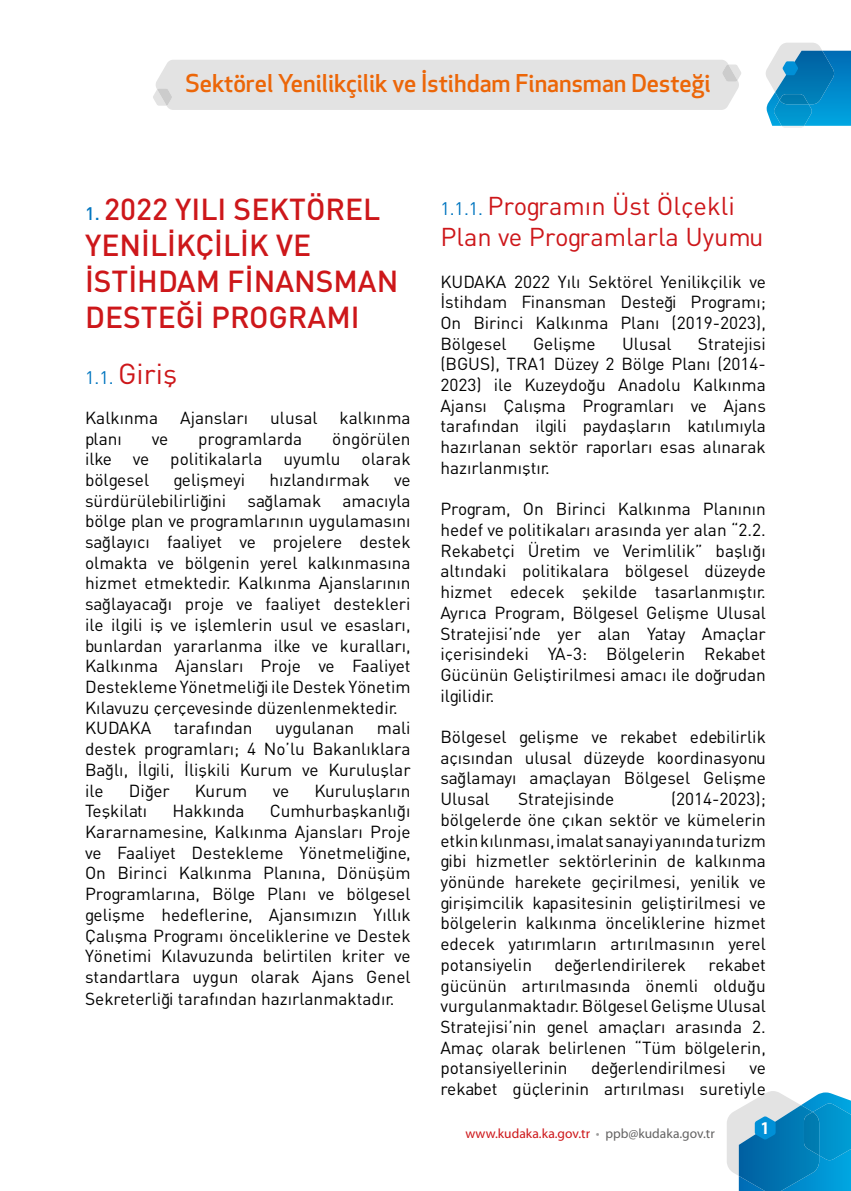
<style>
.page{position:relative;width:851px;height:1191px;background:#fff}
.page>*{position:absolute;margin:0;border:0;box-sizing:border-box;transform-origin:0 0}
.t1{font:30px/36px "DIN Medium Tr";color:#cd171a}
.t2{font:28.5px "DIN Tr";color:#cd171a}
.t3{font:25.5px/30.6px "DIN Tr";color:#cd171a}
.t4{font:500 24px "Apex New";color:#ec6608}
.t5{font:700 condensed 18px "Myriad Pro";color:#fff}
.t6{font:17.25px/20.7px "DIN Tr";color:#000;text-align:justify}
.t7{font:13.5px "Myriad Pro";color:#cd171a}
.s1{font-size:18px;color:#0075bf}
.s2{color:#9d9d9c}
.s3{color:#646363}
</style>
<div class="page">
<div style="left:153px;top:60px;width:588px;height:50px;background:#e3e3e3"></div>
<svg style="left:766px;top:43px;width:84px;height:85px;background:#3d9fce"></svg>
<svg style="left:727px;top:1091px;width:123px;height:100px;background:#43a0cc"></svg>
<h3 class="t4" style="left:185px;top:68px;width:526px">Sektörel Yenilikçilik ve İstihdam Finansman Desteği</h3>
<h1 class="t1" style="left:85px;top:190px;width:315px"><span class="s1">1.</span> 2022 YILI SEKTÖREL<br>YENİLİKÇİLİK VE<br>İSTİHDAM FİNANSMAN<br>DESTEĞİ PROGRAMI</h1>
<h2 class="t2" style="left:85px;top:356px;width:94px"><span class="s1">1.1.</span> Giriş</h2>
<p class="t6" style="left:85px;top:407px;width:74px">Kalkınma</p>
<p class="t6" style="left:180px;top:407px;width:70px">Ajansları</p>
<p class="t6" style="left:270px;top:407px;width:49px">ulusal</p>
<p class="t6" style="left:339px;top:407px;width:72px">kalkınma</p>
<p class="t6" style="left:85px;top:427px;width:38px">planı</p>
<p class="t6" style="left:152px;top:427px;width:18px">ve</p>
<p class="t6" style="left:198px;top:427px;width:106px">programlarda</p>
<p class="t6" style="left:85px;top:427px;width:327px;text-indent:247px">öngörülen ilke ve politikalarla uyumlu olarak bölgesel</p>
<p class="t6" style="left:173px;top:469px;width:73px">gelişmeyi</p>
<p class="t6" style="left:269px;top:469px;width:102px">hızlandırmak</p>
<p class="t6" style="left:85px;top:469px;width:327px;text-align:left;text-indent:309px">ve sürdürülebilirliğini sağlamak amacıyla bölge plan ve programlarının uygulamasını sağlayıcı faaliyet ve projelere destek olmakta ve bölgenin yerel kalkınmasına hizmet etmektedir. Kalkınma Ajanslarının sağlayacağı proje ve faaliyet destekleri ile ilgili iş ve işlemlerin usul ve esasları, bunlardan yararlanma ilke ve kuralları, Kalkınma Ajansları Proje ve Faaliyet Destekleme Yönetmeliği ile Destek Yönetim Kılavuzu çerçevesinde düzenlenmektedir.<br>KUDAKA</p>
<p class="t6" style="left:174px;top:717px;width:80px">tarafından</p>
<p class="t6" style="left:275px;top:717px;width:81px">uygulanan</p>
<p class="t6" style="left:85px;top:717px;width:327px;text-indent:292px">mali destek programları; 4 No’lu Bakanlıklara Bağlı, İlgili, İlişkili Kurum ve Kuruluşlar ile</p>
<p class="t6" style="left:129px;top:779px;width:42px">Diğer</p>
<p class="t6" style="left:195px;top:779px;width:54px">Kurum</p>
<p class="t6" style="left:273px;top:779px;width:18px">ve</p>
<p class="t6" style="left:314px;top:779px;width:98px">Kuruluşların</p>
<p class="t6" style="left:85px;top:800px;width:64px">Teşkilatı</p>
<p class="t6" style="left:172px;top:800px;width:74px">Hakkında</p>
<p class="t6" style="left:85px;top:800px;width:327px;text-indent:185px">Cumhurbaşkanlığı Kararnamesine, Kalkınma Ajansları Proje ve Faaliyet Destekleme Yönetmeliğine, On Birinci Kalkınma Planına, Dönüşüm Programlarına, Bölge Planı ve bölgesel gelişme hedeflerine, Ajansımızın Yıllık Çalışma Programı önceliklerine ve Destek Yönetimi Kılavuzunda belirtilen kriter ve standartlara uygun olarak Ajans Genel Sekreterliği tarafından hazırlanmaktadır.</p>
<h3 class="t3" style="left:440px;top:190px;width:324px"><span class="s1">1.1.1.</span> Programın Üst Ölçekli<br>Plan ve Programlarla Uyumu</h3>
<p class="t6" style="left:440px;top:270px;width:327px">KUDAKA 2022 Yılı Sektörel Yenilikçilik ve İstihdam Finansman Desteği Programı; On Birinci Kalkınma Planı (2019-2023), Bölgesel</p>
<p class="t6" style="left:440px;top:333px;width:327px;text-indent:257px">Stratejisi (BGUS), TRA1 Düzey 2 Bölge Planı (2014- 2023) ile Kuzeydoğu Anadolu Kalkınma Ajansı Çalışma Programları ve Ajans tarafından ilgili paydaşların katılımıyla hazırlanan sektör raporları esas alınarak hazırlanmıştır.</p>
<p class="t6" style="left:440px;top:498px;width:327px">Program, On Birinci Kalkınma Planının hedef ve politikaları arasında yer alan “2.2.<br>Rekabetçi Üretim ve Verimlilik” başlığı altındaki politikalara bölgesel düzeyde hizmet edecek şekilde tasarlanmıştır.<br>Ayrıca Program, Bölgesel Gelişme Ulusal Stratejisi’nde yer alan Yatay Amaçlar içerisindeki YA-3: Bölgelerin Rekabet Gücünün Geliştirilmesi amacı ile doğrudan ilgilidir.</p>
<p class="t6" style="left:440px;top:726px;width:327px">Bölgesel gelişme ve rekabet edebilirlik açısından ulusal düzeyde koordinasyonu sağlamayı amaçlayan Bölgesel Gelişme Ulusal</p>
<p class="t6" style="left:533px;top:333px;width:64px">Gelişme</p>
<p class="t6" style="left:622px;top:333px;width:51px">Ulusal</p>
<p class="t6" style="left:440px;top:788px;width:327px;text-indent:231px">(2014-2023); bölgelerde öne çıkan sektör ve kümelerin etkin kılınması, imalat sanayi yanında turizm gibi hizmetler sektörlerinin de kalkınma yönünde harekete geçirilmesi, yenilik ve girişimcilik kapasitesinin geliştirilmesi ve bölgelerin kalkınma önceliklerine hizmet edecek yatırımların artırılmasının yerel potansiyelin</p>
<p class="t6" style="left:518px;top:788px;width:98px">Stratejisinde</p>
<p class="t6" style="left:554px;top:954px;width:133px">değerlendirilerek</p>
<p class="t6" style="left:440px;top:954px;width:327px;text-indent:268px">rekabet gücünün artırılmasında önemli olduğu vurgulanmaktadır. Bölgesel Gelişme Ulusal Stratejisi’nin genel amaçları arasında 2.<br>Amaç olarak belirlenen “Tüm bölgelerin, potansiyellerinin</p>
<p class="t6" style="left:591px;top:1057px;width:136px">değerlendirilmesi</p>
<p class="t6" style="left:440px;top:1057px;width:327px;text-align:right">ve<br>rekabet güçlerinin artırılması suretiyle</p>
<p class="t7" style="left:465px;top:1126px;width:251px">www.kudaka.ka.gov.tr <span class="s2">•</span> <span class="s3">ppb@kudaka.gov.tr</span></p>
<p class="t5" style="left:761px;top:1117px;width:9px">1</p>
</div>
